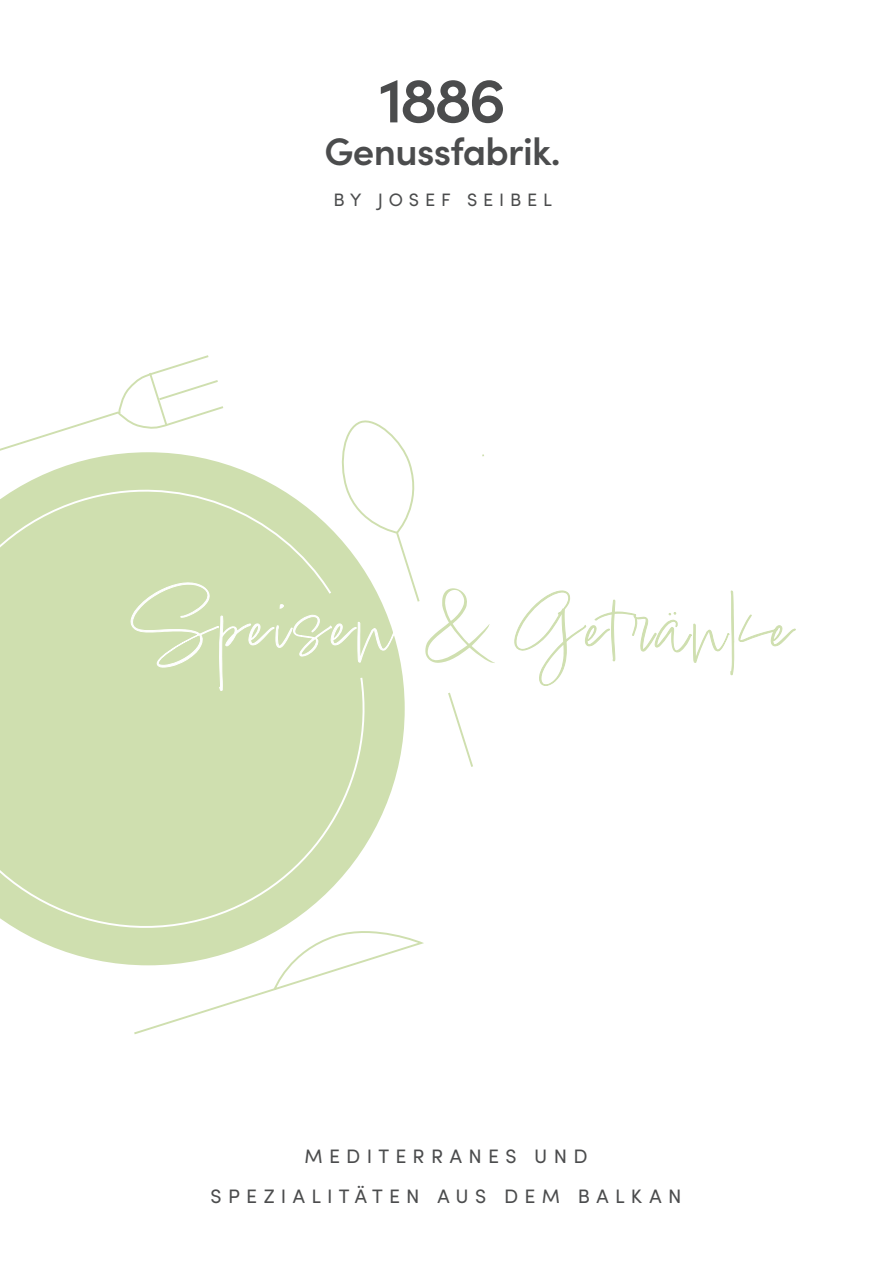
<style>
.page{position:relative;width:893px;height:1263px;background:#fff}
.page>*{position:absolute;margin:0;border:0;box-sizing:border-box;transform-origin:0 0}
.t1{font:600 63.6px "Sofia Pro";color:#4b4c4d}
.t2{font:600 38.4px "Sofia Pro";letter-spacing:-.02em;color:#4b4c4d}
.t3{font:19.5px/40.2px "Sofia Pro";letter-spacing:.325em;color:#4b4c4d;text-align:center}
.t4{font:18px "Sofia Pro";letter-spacing:.325em;color:#4b4c4d}
</style>
<div class="page">
<svg style="left:70px;top:769px;width:328px;height:196px"></svg>
<svg style="left:0;top:769px;width:376px;height:184px;background:#d3e1b6"></svg>
<svg style="left:132px;top:924px;width:291px;height:110px"></svg>
<svg style="left:0;top:355px;width:495px;height:414px"></svg>
<svg style="left:514px;top:590px;width:282px;height:96px"></svg>
<h1 class="t1" style="left:379px;top:52px;width:129px">1886</h1>
<h2 class="t2" style="left:325px;top:123px;width:238px">Genussfabrik.</h2>
<p class="t4" style="left:333px;top:187px;width:220px">BY JOSEF SEIBEL</p>
<p class="t3" style="left:211px;top:1135px;width:472px">MEDITERRANES UND<br>SPEZIALITÄTEN AUS DEM BALKAN</p>
</div>
